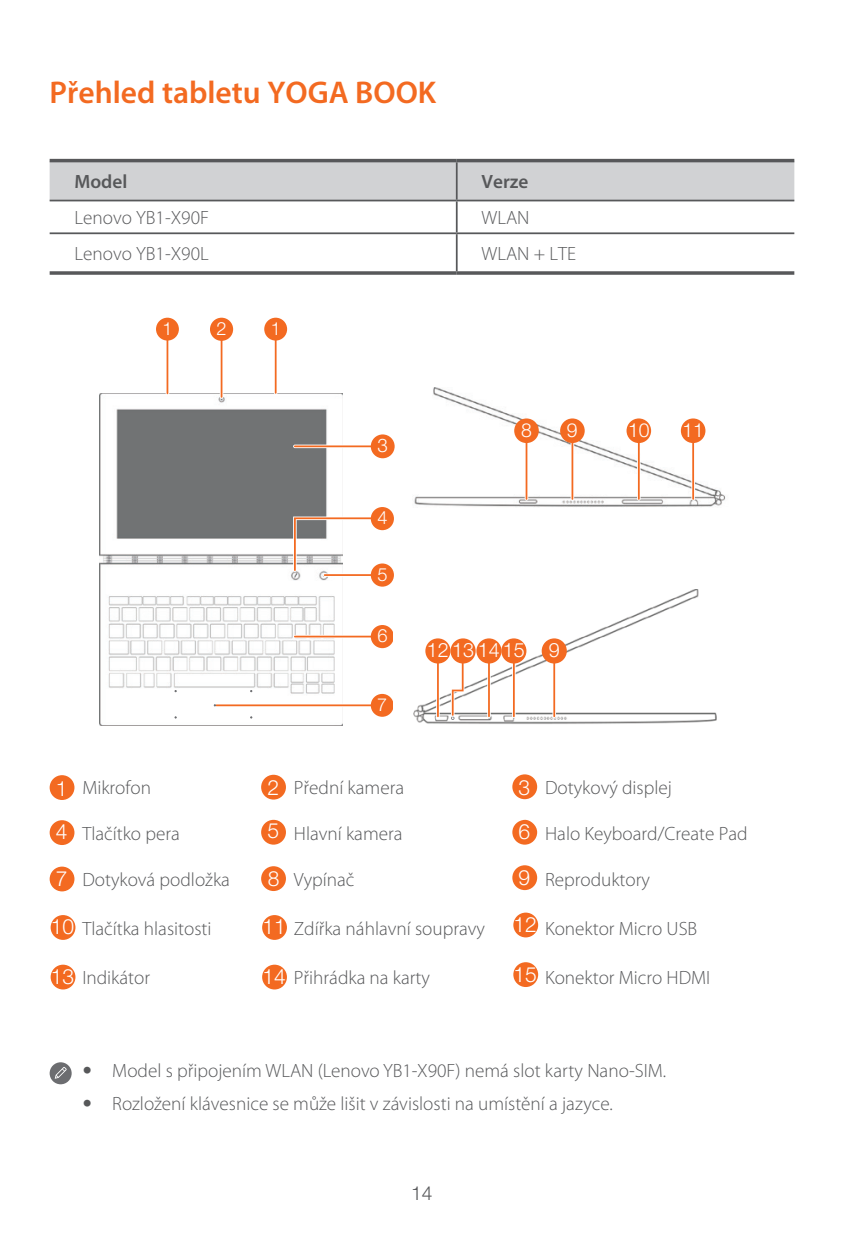
<style>
.page{position:relative;width:844px;height:1241px;background:#fff}
.page>*{position:absolute;margin:0;border:0;box-sizing:border-box;transform-origin:0 0}
.t1{font:600 31.5px "Myriad Pro";color:#f36a21}
.t2{font:300 19.6px "Helvetica Neue LT Std";color:#fff}
.t3{font:300 19.25px "Myriad Pro";color:#57585a}
.t4{font:600 19.25px "Myriad Pro";color:#57585a}
.t5{font:300 19.25px "Helvetica Neue LT Std";color:#fff}
.t6{font:300 19.25px "Helvetica Neue LT Std";color:#57585a}
.t7{font:300 18.9px "Helvetica Neue LT Std";color:#fff}
.t8{font:300 18.2px "Helvetica Neue LT Std";color:#fff}
.t9{font:300 17.85px "Helvetica Neue LT Std";color:#fff}
.s1{font-family:"Helvetica Neue LT Std";font-size:21px;color:#fff}
.s2{font-family:"Helvetica Neue LT Std"}
</style>
<div class="page">
<div style="left:50px;top:162px;width:744px;height:38px;background:#d1d2d4"></div>
<hr style="left:50px;top:159px;width:406px;height:3px;background:#57585a">
<hr style="left:456px;top:159px;width:338px;height:3px;background:#57585a">
<hr style="left:50px;top:200px;width:406px;height:1px;background:#57585a">
<hr style="left:456px;top:200px;width:338px;height:1px;background:#57585a">
<svg style="left:50px;top:271px;width:406px;height:4px;background:#6b6b6d"></svg>
<svg style="left:456px;top:271px;width:338px;height:4px"></svg>
<hr style="left:456px;top:201px;width:1px;height:31px;background:#57585a">
<hr style="left:50px;top:232px;width:406px;height:2px;background:#57585a">
<hr style="left:456px;top:232px;width:338px;height:2px;background:#57585a">
<hr style="left:456px;top:162px;width:1px;height:38px;background:#57585a">
<hr style="left:456px;top:234px;width:1px;height:37px;background:#57585a">
<div style="left:50px;top:775px;width:24px;height:24px;background:#f36a21;border-radius:50%"></div>
<div style="left:261px;top:774px;width:25px;height:25px;background:#f36a21;border-radius:50%"></div>
<div style="left:512px;top:774px;width:25px;height:25px;background:#f36a21;border-radius:50%"></div>
<div style="left:50px;top:820px;width:24px;height:24px;background:#f36a21;border-radius:50%"></div>
<div style="left:261px;top:819px;width:25px;height:25px;background:#f36a21;border-radius:50%"></div>
<div style="left:512px;top:819px;width:25px;height:25px;background:#f36a21;border-radius:50%"></div>
<div style="left:50px;top:866px;width:24px;height:25px;background:#f36a21;border-radius:50%"></div>
<div style="left:261px;top:866px;width:25px;height:24px;background:#f36a21;border-radius:50%"></div>
<div style="left:512px;top:865px;width:25px;height:25px;background:#f36a21;border-radius:50%"></div>
<div style="left:51px;top:914px;width:24px;height:25px;background:#f36a21;border-radius:50%"></div>
<div style="left:262px;top:914px;width:25px;height:25px;background:#f36a21;border-radius:50%"></div>
<div style="left:513px;top:912px;width:25px;height:25px;background:#f36a21;border-radius:50%"></div>
<div style="left:51px;top:964px;width:24px;height:25px;background:#f36a21;border-radius:50%"></div>
<div style="left:262px;top:964px;width:25px;height:25px;background:#f36a21;border-radius:50%"></div>
<div style="left:513px;top:962px;width:25px;height:24px;background:#f36a21;border-radius:50%"></div>
<div style="left:50px;top:1062px;width:22px;height:22px;background:#6c6d70;border-radius:50%"></div>
<svg style="left:55px;top:1067px;width:12px;height:11px"></svg>
<img style="left:393px;top:387px;width:333px;height:136px">
<img style="left:99px;top:393px;width:244px;height:332px">
<hr style="left:166px;top:337px;width:3px;height:58px;background:#fff;border-radius:2px">
<hr style="left:166px;top:338px;width:2px;height:56px;background:#f36a21">
<hr style="left:274px;top:338px;width:3px;height:56px;background:#fff;border-radius:2px">
<hr style="left:275px;top:339px;width:1px;height:54px;background:#f36a21">
<hr style="left:220px;top:337px;width:3px;height:61px;background:#fff;border-radius:2px">
<hr style="left:221px;top:338px;width:1px;height:59px;background:#f36a21">
<svg style="left:293px;top:444px;width:83px;height:4px"></svg>
<hr style="left:294px;top:445px;width:82px;height:2px;background:#f36a21">
<svg style="left:293px;top:516px;width:86px;height:55px"></svg>
<svg style="left:294px;top:517px;width:84px;height:54px"></svg>
<hr style="left:323px;top:573px;width:56px;height:3px;background:#fff;border-radius:2px">
<hr style="left:324px;top:574px;width:54px;height:2px;background:#f36a21">
<svg style="left:293px;top:634px;width:86px;height:4px"></svg>
<hr style="left:294px;top:635px;width:84px;height:2px;background:#f36a21">
<svg style="left:215px;top:703px;width:163px;height:4px"></svg>
<hr style="left:215px;top:704px;width:162px;height:2px;background:#f36a21">
<div style="left:156px;top:317px;width:23px;height:23px;background:#f36a21;border-radius:50%"></div>
<div style="left:264px;top:317px;width:23px;height:23px;background:#f36a21;border-radius:50%"></div>
<div style="left:210px;top:317px;width:23px;height:24px;background:#f36a21;border-radius:50%"></div>
<div style="left:370px;top:434px;width:24px;height:24px;background:#f36a21;border-radius:50%"></div>
<div style="left:370px;top:507px;width:24px;height:23px;background:#f36a21;border-radius:50%"></div>
<div style="left:370px;top:563px;width:24px;height:23px;background:#f36a21;border-radius:50%"></div>
<div style="left:370px;top:625px;width:24px;height:23px;background:#f36a21;border-radius:50%"></div>
<div style="left:370px;top:693px;width:23px;height:23px;background:#f36a21;border-radius:50%"></div>
<img style="left:393px;top:589px;width:324px;height:135px">
<svg style="left:524px;top:440px;width:4px;height:60px"></svg>
<hr style="left:525px;top:441px;width:2px;height:58px;background:#f36a21">
<div style="left:514px;top:418px;width:24px;height:25px;background:#f36a21;border-radius:50%"></div>
<svg style="left:570px;top:440px;width:4px;height:60px"></svg>
<hr style="left:571px;top:441px;width:2px;height:58px;background:#f36a21">
<div style="left:560px;top:418px;width:24px;height:25px;background:#f36a21;border-radius:50%"></div>
<hr style="left:637px;top:440px;width:3px;height:60px;background:#fff;border-radius:2px">
<hr style="left:637px;top:441px;width:2px;height:58px;background:#f36a21">
<div style="left:626px;top:418px;width:25px;height:25px;background:#f36a21;border-radius:50%"></div>
<hr style="left:691px;top:440px;width:3px;height:60px;background:#fff;border-radius:2px">
<hr style="left:692px;top:441px;width:1px;height:58px;background:#f36a21">
<div style="left:680px;top:418px;width:25px;height:25px;background:#f36a21;border-radius:50%"></div>
<svg style="left:552px;top:656px;width:4px;height:62px"></svg>
<hr style="left:553px;top:657px;width:2px;height:60px;background:#f36a21">
<div style="left:541px;top:638px;width:25px;height:25px;background:#f36a21;border-radius:50%"></div>
<hr style="left:436px;top:656px;width:3px;height:62px;background:#fff;border-radius:2px">
<hr style="left:437px;top:657px;width:1px;height:60px;background:#f36a21">
<div style="left:425px;top:638px;width:25px;height:25px;background:#f36a21;border-radius:50%"></div>
<hr style="left:487px;top:656px;width:3px;height:62px;background:#fff;border-radius:2px">
<hr style="left:488px;top:657px;width:1px;height:60px;background:#f36a21">
<div style="left:476px;top:638px;width:25px;height:25px;background:#f36a21;border-radius:50%"></div>
<hr style="left:512px;top:656px;width:3px;height:62px;background:#fff;border-radius:2px">
<hr style="left:513px;top:657px;width:1px;height:60px;background:#f36a21">
<div style="left:501px;top:638px;width:25px;height:25px;background:#f36a21;border-radius:50%"></div>
<svg style="left:451px;top:663px;width:13px;height:56px"></svg>
<svg style="left:451px;top:653px;width:12px;height:62px"></svg>
<div style="left:450px;top:638px;width:25px;height:25px;background:#f36a21;border-radius:50%"></div>
<h1 class="t1" style="left:50px;top:72px;width:388px">Přehled tabletu YOGA BOOK</h1>
<p class="t4" style="left:74px;top:169px;width:54px">Model</p>
<p class="t4" style="left:481px;top:169px;width:48px">Verze</p>
<p class="t3" style="left:74px;top:206px;width:136px">Lenovo YB1-X90F</p>
<p class="t3" style="left:481px;top:206px;width:49px">WLAN</p>
<p class="t3" style="left:74px;top:242px;width:136px">Lenovo YB1-X90L</p>
<p class="t3" style="left:481px;top:242px;width:96px">WLAN + LTE</p>
<p class="t9" style="left:162px;top:317px;width:12px">1</p>
<p class="t8" style="left:216px;top:317px;width:12px">2</p>
<p class="t9" style="left:271px;top:317px;width:12px">1</p>
<p class="t7" style="left:377px;top:434px;width:12px">3</p>
<p class="t8" style="left:377px;top:506px;width:12px">4</p>
<p class="t8" style="left:377px;top:563px;width:12px">5</p>
<p class="t8" style="left:377px;top:624px;width:12px">6</p>
<p class="t9" style="left:377px;top:693px;width:12px">7</p>
<p class="t5" style="left:521px;top:418px;width:12px">8</p>
<p class="t5" style="left:567px;top:418px;width:12px">9</p>
<p class="t5" style="left:627px;top:418px;width:23px">10</p>
<p class="t5" style="left:682px;top:418px;width:23px">11</p>
<p class="t2" style="left:427px;top:638px;width:134px">1213 1415 9</p>
<p class="t3" style="left:56px;top:776px;width:97px"><span class="s1">1</span> Mikrofon</p>
<p class="t3" style="left:267px;top:776px;width:138px"><span class="s1">2</span> Přední kamera</p>
<p class="t3" style="left:518px;top:776px;width:155px"><span class="s1">3</span> Dotykový displej</p>
<p class="t3" style="left:56px;top:821px;width:125px"><span class="s1">4</span> Tlačítko pera</p>
<p class="t3" style="left:267px;top:821px;width:137px"><span class="s1">5</span> Hlavní kamera</p>
<p class="t3" style="left:518px;top:821px;width:230px"><span class="s1">6</span> Halo Keyboard/Create Pad</p>
<p class="t3" style="left:56px;top:868px;width:175px"><span class="s1">7</span> Dotyková podložka</p>
<p class="t3" style="left:267px;top:868px;width:88px"><span class="s1">8</span> Vypínač</p>
<p class="t3" style="left:518px;top:868px;width:133px"><span class="s1">9</span> Reproduktory</p>
<p class="t3" style="left:51px;top:916px;width:162px"><span class="s1">10</span> Tlačítka hlasitosti</p>
<p class="t3" style="left:262px;top:916px;width:224px"><span class="s1">11</span> Zdířka náhlavní soupravy</p>
<p class="t3" style="left:513px;top:916px;width:185px"><span class="s1">12</span> Konektor Micro USB</p>
<p class="t3" style="left:51px;top:966px;width:101px"><span class="s1">13</span> Indikátor</p>
<p class="t3" style="left:262px;top:966px;width:169px"><span class="s1">14</span> Přihrádka na karty</p>
<p class="t3" style="left:513px;top:966px;width:198px"><span class="s1">15</span> Konektor Micro HDMI</p>
<p class="t3" style="left:82px;top:1058px;width:585px"><span class="s2">•</span> Model s připojením WLAN (Lenovo YB1-X90F) nemá slot karty Nano-SIM.</p>
<p class="t3" style="left:82px;top:1091px;width:532px"><span class="s2">•</span> Rozložení klávesnice se může lišit v závislosti na umístění a jazyce.</p>
<p class="t6" style="left:411px;top:1181px;width:23px">14</p>
</div>
